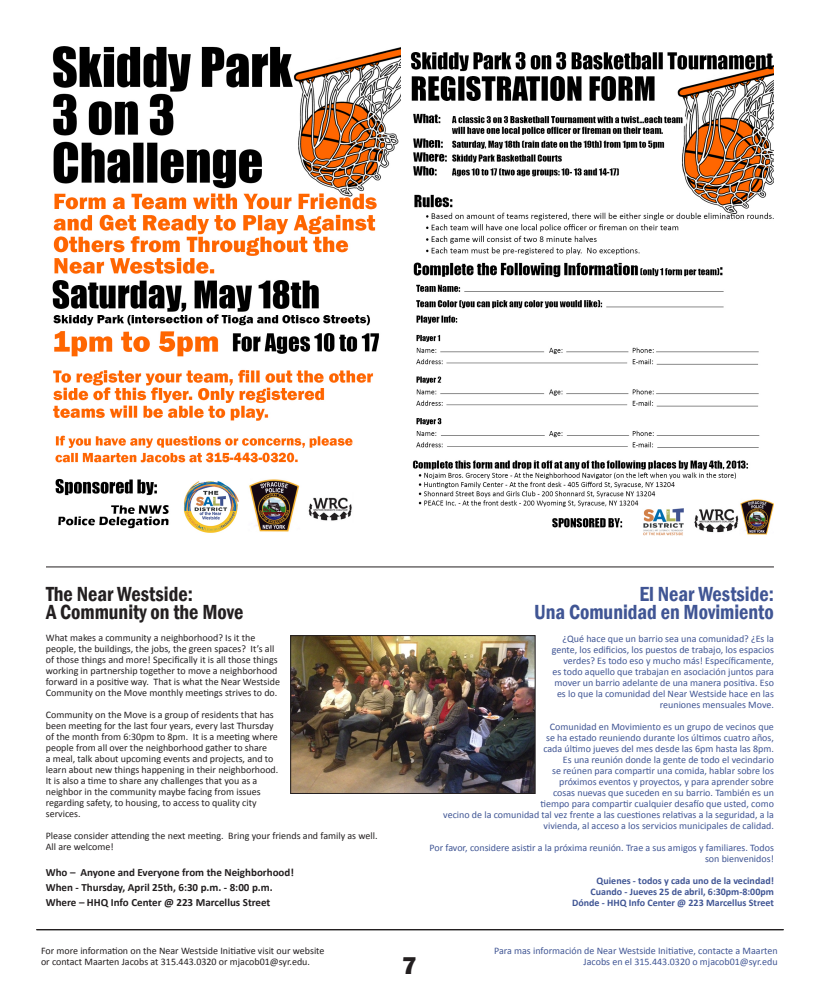
<style>
.page{position:relative;width:819px;height:1008px;background:#fff}
.page>*{position:absolute;margin:0;border:0;box-sizing:border-box;transform-origin:0 0}
.t1{font:800 25px "Franklin Gothic";color:#231f20}
.Article_Title_Spanis{font:600 condensed 21px "Franklin Gothic";color:#405594}
.Article_Title_Englis{font:600 condensed 21px "Franklin Gothic";color:#231f20}
.Article_Body_English{font:700 11px "Calibri";color:#231f20}
.Article_Body_Spanish{font:10px/11px "Calibri";color:#405594;text-align:right}
.Article_Body_English-2{font:10px/11px "Calibri";color:#231f20}
.Article_Body_Spanish-2{font:700 10px "Calibri";color:#405594}
</style>
<div class="page">
<hr style="left:36px;top:929px;width:748px;height:1px;background:#231f20">
<img style="left:52px;top:46px;width:349px;height:487px">
<img style="left:410px;top:52px;width:364px;height:484px">
<img style="left:292px;top:637px;width:242px;height:155px">
<div style="left:290px;top:635px;width:246px;height:159px;border:1px solid #231f20"></div>
<hr style="left:46px;top:567px;width:728px;height:1px;background:#231f20">
<p class="Article_Title_Englis" style="left:46px;top:580px;width:148px">The Near Westside:</p>
<p class="Article_Title_Englis" style="left:46px;top:598px;width:199px">A Community on the Move</p>
<p class="Article_Title_Spanis" style="left:640px;top:580px;width:136px">El Near Westside:</p>
<p class="Article_Title_Spanis" style="left:534px;top:598px;width:241px">Una Comunidad en Movimiento</p>
<p class="Article_Body_English-2" style="left:46px;top:632px;width:236px">What makes a community a neighborhood? Is it the people, the buildings, the jobs, the green spaces? It’s all of those things and more! Specifically it is all those things working in partnership together to move a neighborhood forward in a positive way. That is what the Near Westside Community on the Move monthly meetings strives to do.</p>
<p class="Article_Body_English-2" style="left:46px;top:709px;width:234px">Community on the Move is a group of residents that has been meeting for the last four years, every last Thursday of the month from 6:30pm to 8pm. It is a meeting where people from all over the neighborhood gather to share<br>a meal, talk about upcoming events and projects, and to learn about new things happening in their neighborhood.<br>It is also a time to share any challenges that you as a neighbor in the community maybe facing from issues regarding safety, to housing, to access to quality city services.</p>
<p class="Article_Body_English-2" style="left:46px;top:830px;width:333px">Please consider attending the next meeting. Bring your friends and family as well.<br>All are welcome!</p>
<p class="Article_Body_English" style="left:46px;top:865px;width:250px">Who – Anyone and Everyone from the Neighborhood!</p>
<p class="Article_Body_English" style="left:46px;top:880px;width:228px">When - Thursday, April 25th, 6:30 p.m. - 8:00 p.m.</p>
<p class="Article_Body_English" style="left:46px;top:895px;width:226px">Where – HHQ Info Center @ 223 Marcellus Street</p>
<p class="Article_Body_Spanish" style="left:552px;top:634px;width:224px">¿Qué hace que un barrio sea una comunidad? ¿Es la gente, los edificios, los puestos de trabajo, los espacios verdes? Es todo eso y mucho más! Específicamente,<br>es todo aquello que trabajan en asociación juntos para mover un barrio adelante de una manera positiva. Eso es lo que la comunidad del Near Westside hace en las reuniones mensuales Move.</p>
<p class="Article_Body_Spanish" style="left:443px;top:722px;width:332px">Comunidad en Movimiento es un grupo de vecinos que<br>se ha estado reuniendo durante los últimos cuatro años,<br>cada último jueves del mes desde las 6pm hasta las 8pm.<br>Es una reunión donde la gente de todo el vecindario<br>se reúnen para compartir una comida, hablar sobre los<br>próximos eventos y proyectos, y para aprender sobre<br>cosas nuevas que suceden en su barrio. También es un<br>tiempo para compartir cualquier desafío que usted, como<br>vecino de la comunidad tal vez frente a las cuestiones relativas a la seguridad, a la vivienda, al acceso a los servicios municipales de calidad.</p>
<p class="Article_Body_Spanish" style="left:430px;top:843px;width:346px">Por favor, considere asistir a la próxima reunión. Trae a sus amigos y familiares. Todos son bienvenidos!</p>
<p class="Article_Body_Spanish-2" style="left:597px;top:875px;width:179px">Quienes - todos y cada uno de la vecindad!</p>
<p class="Article_Body_Spanish-2" style="left:590px;top:886px;width:185px">Cuando - Jueves 25 de abril, 6:30pm-8:00pm</p>
<p class="Article_Body_Spanish-2" style="left:572px;top:897px;width:203px">Dónde - HHQ Info Center @ 223 Marcellus Street</p>
<p class="Article_Body_English-2" style="left:41px;top:946px;width:285px">For more information on the Near Westside Initiative visit our website or contact Maarten Jacobs at 315.443.0320 or mjacob01@syr.edu.</p>
<h1 class="t1" style="left:402px;top:949px;width:16px">7</h1>
<p class="Article_Body_Spanish" style="left:494px;top:946px;width:285px">Para mas información de Near Westside Initiative, contacte a Maarten<br>Jacobs en el 315.443.0320 o mjacob01@syr.edu</p>
</div>
